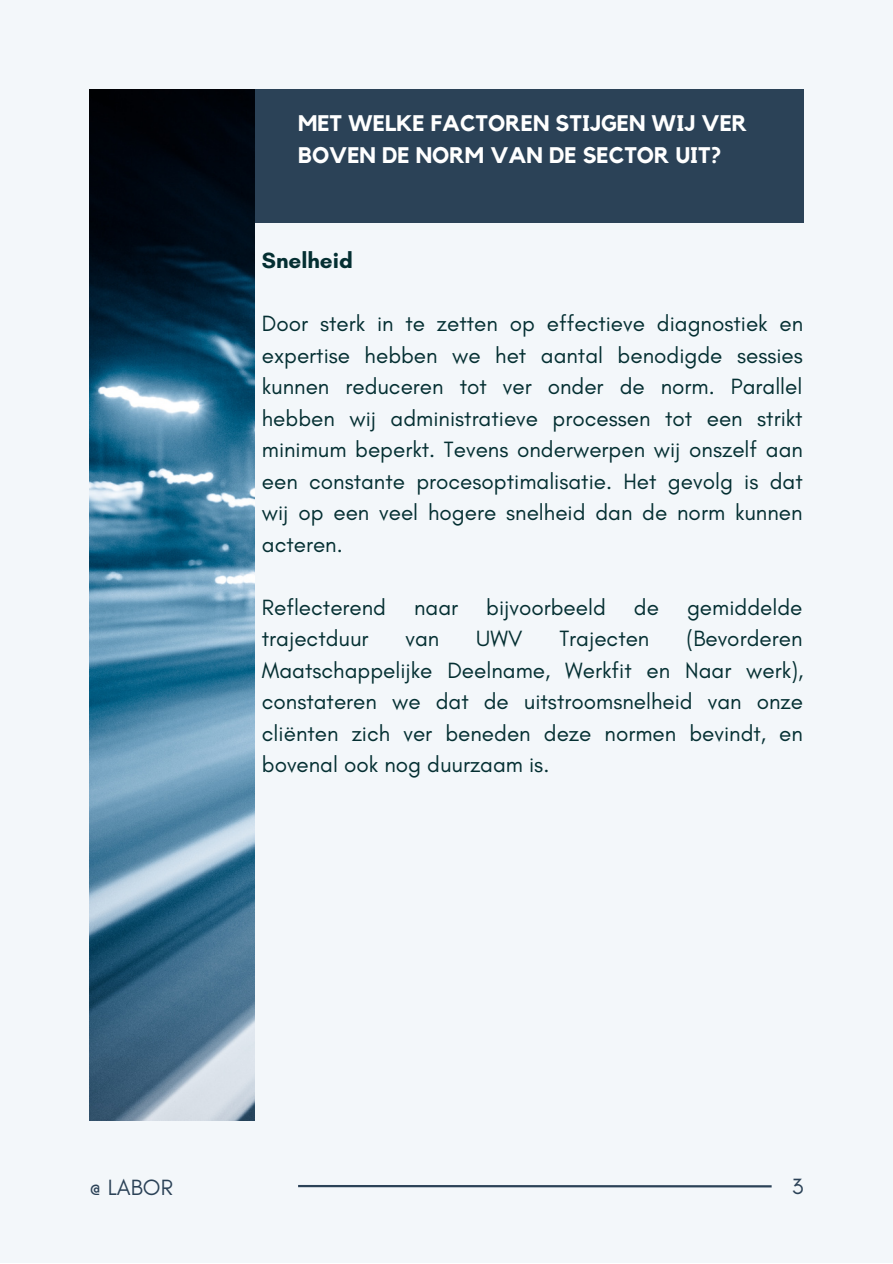
<style>
.page{position:relative;width:893px;height:1264px;background:#fff}
.page>*{position:absolute;margin:0;border:0;box-sizing:border-box;transform-origin:0 0}
.t1{font:22.5px/31.5px "Glacial Indifference";color:#042f32;text-align:justify}
.t2{font:700 22.5px/31.5px "Kollektif";color:#fff}
.t3{font:700 22.5px "Glacial Indifference";color:#042f32}
.t4{font:22.5px "Glacial Indifference";color:#2b4257}
</style>
<div class="page">
<div style="left:0;top:0;width:892px;height:1262px;background:#f3f7fa"></div>
<hr style="left:298px;top:1184px;width:473px;height:3px;background:#2b4257">
<div style="left:89px;top:89px;width:714px;height:134px;background:#2b4257"></div>
<img style="left:89px;top:89px;width:165px;height:1031px">
<p class="t2" style="left:298px;top:109px;width:450px">MET WELKE FACTOREN STIJGEN WIJ VER<br>BOVEN DE NORM VAN DE SECTOR UIT?</p>
<p class="t3" style="left:262px;top:247px;width:93px">Snelheid</p>
<p class="t1" style="left:262px;top:308px;width:543px">Door sterk in te zetten op effectieve diagnostiek en expertise hebben we het aantal benodigde sessies kunnen reduceren tot ver onder de norm. Parallel hebben wij administratieve processen tot een strikt minimum beperkt. Tevens onderwerpen wij onszelf aan een constante procesoptimalisatie. Het gevolg is dat wij op een veel hogere snelheid dan de norm kunnen acteren.</p>
<p class="t1" style="left:262px;top:591px;width:542px">Reflecterend naar bijvoorbeeld de gemiddelde trajectduur</p>
<p class="t1" style="left:262px;top:622px;width:543px;text-indent:424px">(Bevorderen Maatschappelijke Deelname, Werkfit en Naar werk), constateren we dat de uitstroomsnelheid van onze cliënten zich ver beneden deze normen bevindt, en bovenal ook nog duurzaam is.</p>
<p class="t1" style="left:405px;top:622px;width:35px">van</p>
<p class="t1" style="left:476px;top:622px;width:48px">UWV</p>
<p class="t1" style="left:559px;top:622px;width:92px">Trajecten</p>
<p class="t4" style="left:89px;top:1173px;width:85px">@ LABOR</p>
<p class="t4" style="left:791px;top:1172px;width:13px">3</p>
</div>
